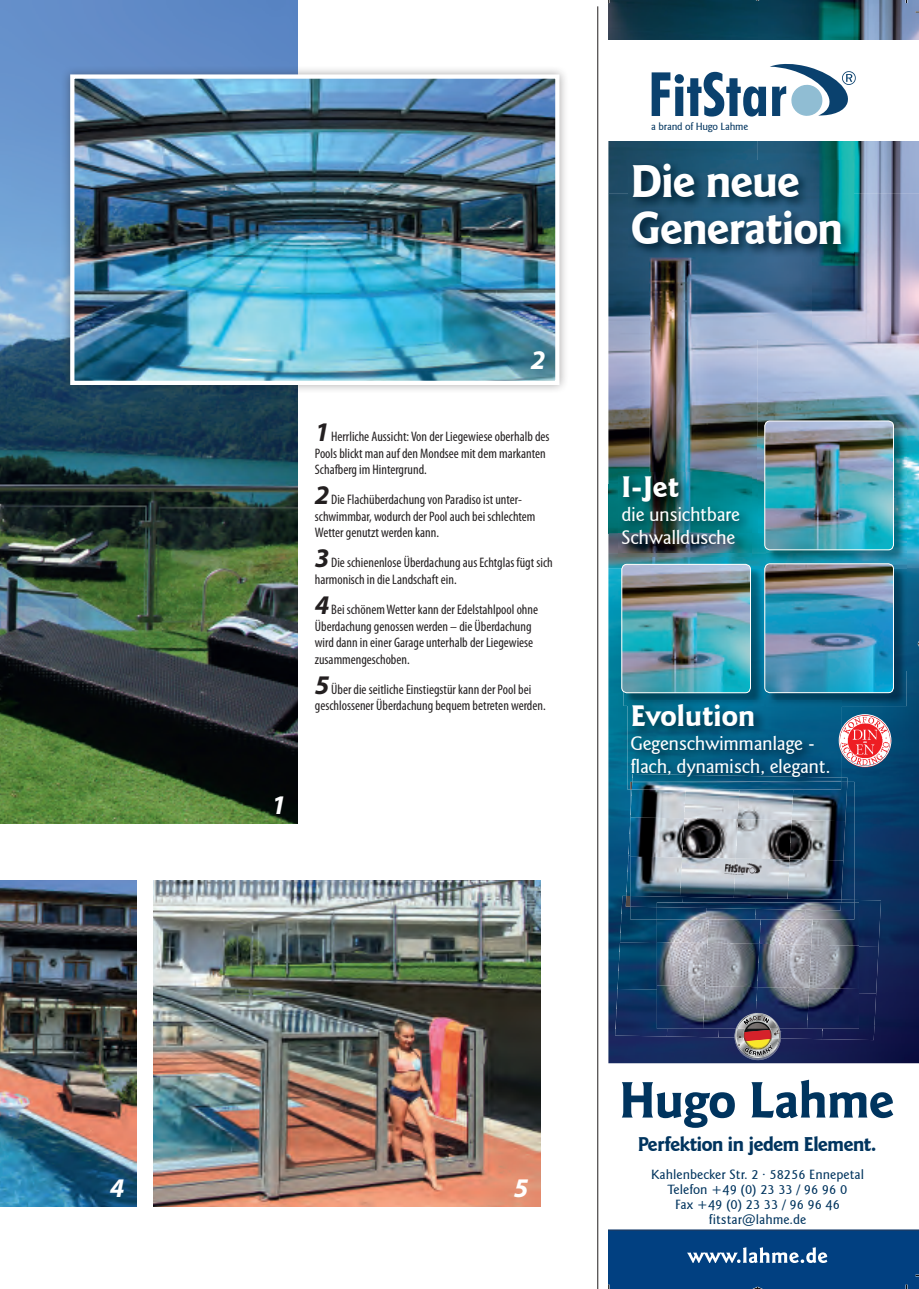
<style>
.page{position:relative;width:919px;height:1289px;background:#fff}
.page>*{position:absolute;margin:0;border:0;box-sizing:border-box;transform-origin:0 0}
.t1{font:700 51.3px "Goudy Sans IT Cby BT";letter-spacing:-.03em;color:#00345e}
.t2{font:700 46.5px/46.5px "Goudy Sans IT Cby BT";letter-spacing:-.04em;color:#fff}
.t3{font:700 30px "Goudy Sans IT Cby BT";letter-spacing:-.02em;color:#fff}
.t4{font:italic 700 27px "Myriad Pro";color:#fff}
.t5{font:700 20.25px "Goudy Sans IT Cby BT";letter-spacing:-.05em;color:#00345e}
.t6{font:500 19.5px/23.4px "Goudy Sans IT Cby BT";letter-spacing:-.02em;color:#fff}
.t7{font:condensed 13.8px/16.5px "Myriad Pro";color:#231f20}
.t8{font:500 13.5px/15px "Goudy Sans IT Cby BT";color:#00345e;text-align:center}
.t9{font:500 10.5px "Goudy Sans IT Cby BT";letter-spacing:-.02em;color:#00345e}
.s1{font-weight:700;font-style:italic;font-stretch:normal;font-size:27px}
</style>
<div class="page">
<img style="left:0;top:0;width:298px;height:823px">
<img style="left:0;top:880px;width:136px;height:325px">
<svg style="left:0;top:670px;width:13px;height:132px;background:#3e5e2b"></svg>
<div style="left:61px;top:65px;width:507px;height:329px;background:#231f20;opacity:.4"></div>
<img style="left:75px;top:79px;width:479px;height:301px">
<div style="left:70px;top:74px;width:489px;height:311px;border:4px solid #fff"></div>
<img style="left:153px;top:880px;width:387px;height:325px">
<img style="left:608px;top:568px;width:22px;height:447px">
<img style="left:763px;top:568px;width:3px;height:132px">
<img style="left:841px;top:670px;width:77px;height:345px">
<img style="left:906px;top:568px;width:12px;height:102px">
<img style="left:608px;top:0;width:310px;height:193px">
<img style="left:811px;top:193px;width:107px;height:146px">
<img style="left:608px;top:193px;width:41px;height:291px">
<img style="left:649px;top:257px;width:162px;height:82px">
<img style="left:757px;top:339px;width:161px;height:97px">
<img style="left:649px;top:339px;width:108px;height:145px">
<img style="left:906px;top:436px;width:12px;height:97px">
<img style="left:757px;top:436px;width:7px;height:97px">
<img style="left:751px;top:484px;width:6px;height:49px">
<img style="left:608px;top:484px;width:10px;height:49px">
<img style="left:608px;top:533px;width:310px;height:35px">
<div style="left:608px;top:40px;width:310px;height:101px;background:#fff"></div>
<svg style="left:651px;top:63px;width:204px;height:53px"></svg>
<img style="left:628px;top:160px;width:225px;height:97px">
<img style="left:618px;top:472px;width:133px;height:85px">
<img style="left:766px;top:423px;width:140px;height:140px">
<img style="left:764px;top:421px;width:129px;height:129px">
<div style="left:764px;top:420px;width:129px;height:130px;border:1px solid #fff;border-radius:5px"></div>
<img style="left:623px;top:566px;width:140px;height:140px">
<img style="left:621px;top:564px;width:129px;height:128px">
<div style="left:621px;top:564px;width:129px;height:129px;border:1px solid #fff;border-radius:5px"></div>
<img style="left:766px;top:565px;width:140px;height:141px">
<img style="left:764px;top:564px;width:129px;height:128px">
<div style="left:764px;top:563px;width:129px;height:130px;border:1px solid #fff;border-radius:5px"></div>
<img style="left:843px;top:781px;width:11px;height:118px">
<svg style="left:841px;top:777px;width:6px;height:4px"></svg>
<img style="left:628px;top:819px;width:2px;height:36px">
<img style="left:626px;top:855px;width:54px;height:41px">
<img style="left:793px;top:781px;width:54px;height:40px">
<img style="left:739px;top:789px;width:54px;height:31px">
<img style="left:630px;top:789px;width:109px;height:30px">
<img style="left:791px;top:820px;width:54px;height:40px">
<img style="left:737px;top:819px;width:54px;height:40px">
<img style="left:684px;top:818px;width:53px;height:39px">
<img style="left:630px;top:817px;width:54px;height:40px">
<img style="left:789px;top:859px;width:54px;height:40px">
<img style="left:735px;top:858px;width:54px;height:38px">
<img style="left:680px;top:857px;width:55px;height:39px">
<img style="left:854px;top:899px;width:26px;height:47px">
<img style="left:620px;top:895px;width:36px;height:47px">
<img style="left:858px;top:946px;width:20px;height:47px">
<img style="left:617px;top:942px;width:39px;height:46px">
<img style="left:858px;top:993px;width:18px;height:22px">
<img style="left:615px;top:988px;width:41px;height:27px">
<svg style="left:841px;top:899px;width:13px;height:3px"></svg>
<img style="left:630px;top:907px;width:174px;height:12px">
<svg style="left:625px;top:895px;width:5px;height:11px"></svg>
<img style="left:683px;top:896px;width:158px;height:6px">
<img style="left:630px;top:896px;width:53px;height:11px">
<img style="left:812px;top:902px;width:46px;height:42px">
<img style="left:656px;top:919px;width:156px;height:25px">
<img style="left:811px;top:944px;width:47px;height:44px">
<img style="left:759px;top:943px;width:52px;height:45px">
<img style="left:707px;top:942px;width:52px;height:45px">
<img style="left:656px;top:942px;width:51px;height:44px">
<img style="left:809px;top:988px;width:49px;height:27px">
<img style="left:757px;top:987px;width:52px;height:28px">
<img style="left:705px;top:986px;width:52px;height:29px">
<img style="left:656px;top:985px;width:49px;height:30px">
<img style="left:736px;top:1013px;width:42px;height:2px">
<img style="left:737px;top:1014px;width:40px;height:1px">
<svg style="left:608px;top:1015px;width:310px;height:49px;background:#29315c"></svg>
<img style="left:747px;top:1022px;width:21px;height:6px">
<img style="left:804px;top:902px;width:50px;height:17px">
<img style="left:656px;top:902px;width:185px;height:8px">
<img style="left:627px;top:700px;width:214px;height:89px">
<img style="left:627px;top:700px;width:136px;height:6px">
<img style="left:766px;top:700px;width:75px;height:6px">
<img style="left:631px;top:774px;width:210px;height:15px">
<img style="left:724px;top:854px;width:42px;height:21px">
<img style="left:838px;top:714px;width:53px;height:53px">
<div style="left:838px;top:714px;width:53px;height:52px;border:1px solid #fff;border-radius:50%"></div>
<svg style="left:749px;top:0;width:17px;height:1px"></svg>
<svg style="left:608px;top:1229px;width:311px;height:60px;background:#0e4986"></svg>
<svg style="left:917px;top:635px;width:2px;height:17px"></svg>
<hr style="left:597px;top:6px;width:1px;height:1282px;background:#231f20">
<p class="t9" style="left:651px;top:120px;width:98px">a brand of Hugo Lahme</p>
<h3 class="t4" style="left:531px;top:345px;width:16px">2</h3>
<p class="t7" style="left:315px;top:429px;width:236px"><span class="s1">1</span>Herrliche Aussicht: Von der Liegewiese oberhalb des<br>Pools blickt man auf den Mondsee mit dem markanten<br>Schafberg im Hintergrund.</p>
<p class="t7" style="left:315px;top:492px;width:222px"><span class="s1">2</span>Die Flachüberdachung von Paradiso ist unter&shy;schwimmbar, wodurch der Pool auch bei schlechtem<br>Wetter genutzt werden kann.</p>
<p class="t7" style="left:315px;top:555px;width:239px"><span class="s1">3</span>Die schienenlose Überdachung aus Echtglas fügt sich harmonisch in die Landschaft ein.</p>
<p class="t7" style="left:315px;top:601px;width:225px"><span class="s1">4</span>Bei schönem Wetter kann der Edelstahlpool ohne Überdachung genossen werden – die Überdachung wird dann in einer Garage unterhalb der Liegewiese zusammengeschoben.</p>
<p class="t7" style="left:315px;top:681px;width:232px"><span class="s1">5</span>Über die seitliche Einstiegstür kann der Pool bei geschlossener Überdachung bequem betreten werden.</p>
<h3 class="t4" style="left:271px;top:789px;width:16px">1</h3>
<h2 class="t2" style="left:630px;top:158px;width:215px">Die neue<br>Generation</h2>
<h3 class="t3" style="left:621px;top:468px;width:60px">I-Jet</h3>
<h3 class="t6" style="left:621px;top:502px;width:120px">die unsichtbare<br>Schwalldusche</h3>
<h3 class="t3" style="left:630px;top:697px;width:126px">Evolution</h3>
<h3 class="t6" style="left:630px;top:731px;width:202px">Gegenschwimmanlage - flach, dynamisch, elegant.</h3>
<h1 class="t1" style="left:619px;top:1067px;width:277px">Hugo Lahme</h1>
<h3 class="t5" style="left:637px;top:1131px;width:240px">Perfektion in jedem Element.</h3>
<h3 class="t4" style="left:110px;top:1172px;width:16px">4</h3>
<h3 class="t4" style="left:514px;top:1172px;width:16px">5</h3>
<p class="t8" style="left:651px;top:1166px;width:214px">Kahlenbecker Str. 2 · 58256 Ennepetal<br>Telefon +49 (0) 23 33 / 96 96 0<br>Fax +49 (0) 23 33 / 96 96 46 fitstar@lahme.de</p>
</div>
